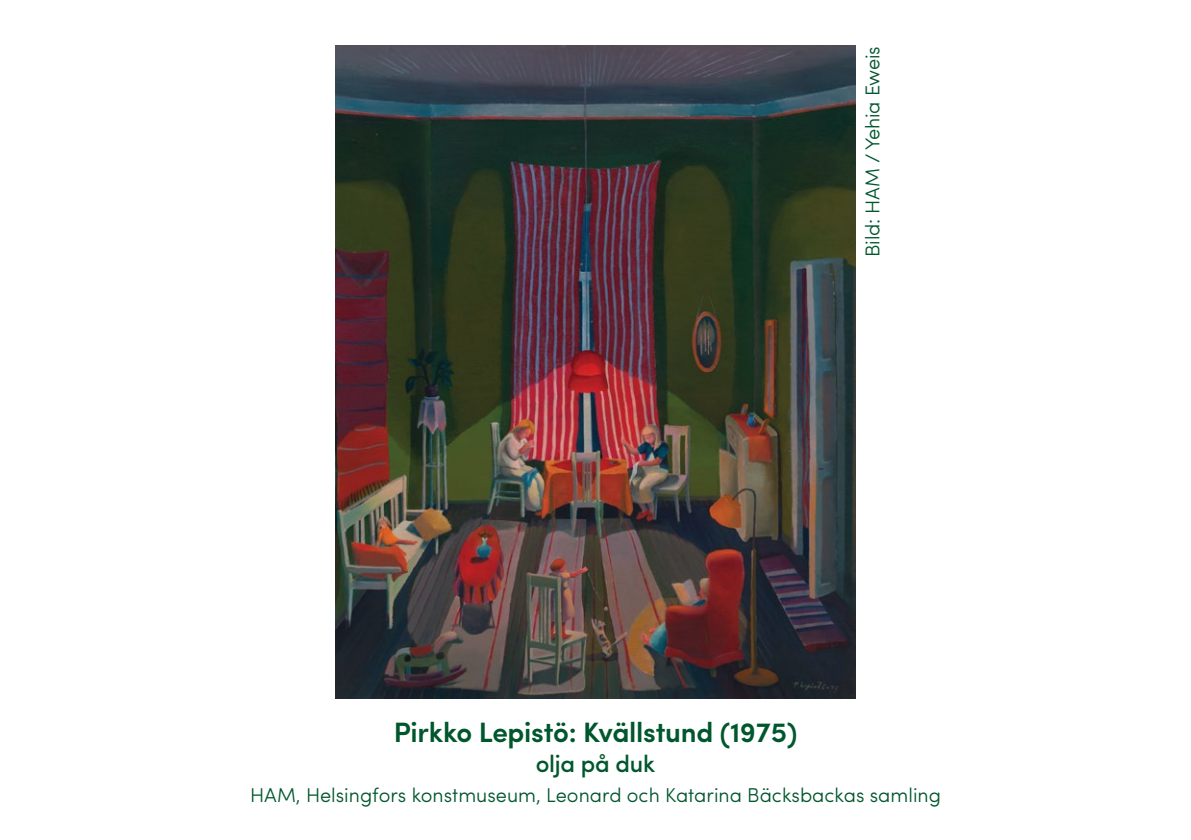
<style>
.page{position:relative;width:1191px;height:840px;background:#fff}
.page>*{position:absolute;margin:0;border:0;box-sizing:border-box;transform-origin:0 0}
.t1{font:600 28px "Sofia Pro";letter-spacing:-.01em;color:#00572d}
.t2{font:500 24px "Sofia Pro";letter-spacing:-.01em;color:#00572d}
.t3{font:300 20px "Sofia Pro";color:#00572d}
</style>
<div class="page">
<img style="left:336px;top:45px;width:519px;height:652px">
<p class="t3" style="left:858px;top:257px;width:212px;rotate:-90deg">Bild: HAM / Yehia Eweis</p>
<h1 class="t1" style="left:394px;top:710px;width:405px">Pirkko Lepistö: Kvällstund (1975)</h1>
<p class="t2" style="left:536px;top:745px;width:121px">olja på duk</p>
<p class="t3" style="left:250px;top:780px;width:692px">HAM, Helsingfors konstmuseum, Leonard och Katarina Bäcksbackas samling</p>
</div>
